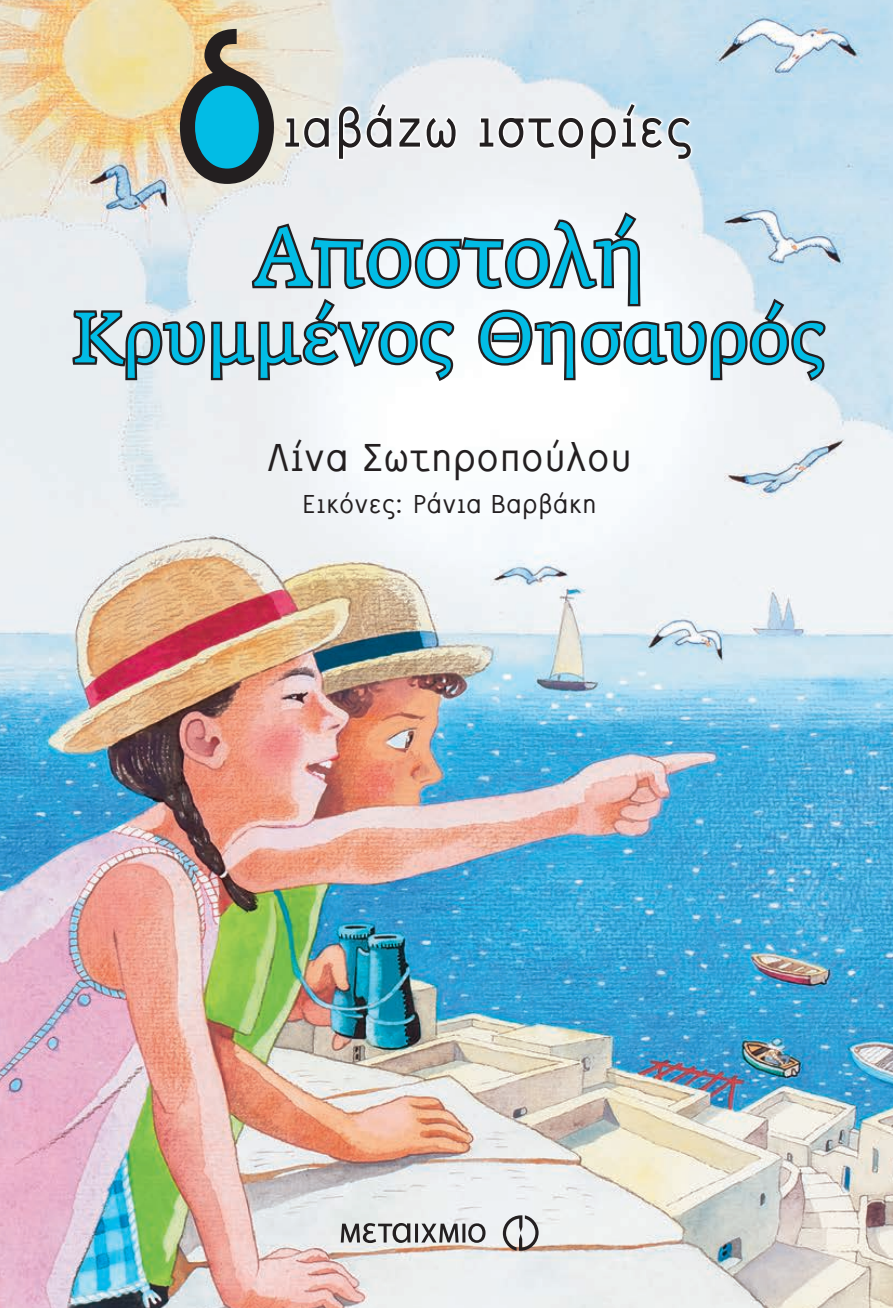
<style>
.page{position:relative;width:893px;height:1308px;background:#fff}
.page>*{position:absolute;margin:0;border:0;box-sizing:border-box;transform-origin:0 0}
.t1{font:700 219.15px "CF Sans";color:#231f20}
.t2{font:81.9px "Fedra Serif Greek A Book TF";color:#02bce5}
.t3{font:70.2px "Fedra Serif Greek A Book TF";letter-spacing:.01em;color:#02bce5}
.t4{font:700 57.15px "CF Sans";color:#231f20}
.t5{font:700 42.07px "CF Sans";color:#231f20}
.t6{font:700 28.12px "CF Sans";color:#231f20}
</style>
<div class="page">
<hr style="left:0;top:0;width:1px;height:1307px;background:#02bce5">
<img style="left:1px;top:0;width:892px;height:1307px">
<svg style="left:69px;top:209px;width:759px;height:175px"></svg>
<div style="left:188px;top:82px;width:82px;height:93px;background:#02bce5;border-radius:50%"></div>
<svg style="left:282px;top:100px;width:413px;height:62px;background:#e7ebeb"></svg>
<svg style="left:284px;top:116px;width:47px;height:33px"></svg>
<svg style="left:337px;top:102px;width:120px;height:59px"></svg>
<svg style="left:478px;top:102px;width:215px;height:59px"></svg>
<svg style="left:503px;top:1215px;width:36px;height:35px"></svg>
<svg style="left:341px;top:1223px;width:144px;height:20px;background:#9c9c9d"></svg>
<p class="t1" style="left:165px;top:-5px;width:120px">δ</p>
<p class="t4" style="left:281px;top:98px;width:412px">ιαβάζω ιστορίες</p>
<p class="t2" style="left:252px;top:212px;width:395px">Αποστολή</p>
<p class="t3" style="left:72px;top:299px;width:754px">Κρυμμένος Θησαυρός</p>
<p class="t5" style="left:267px;top:435px;width:366px">Λίνα Σωτηροπούλου</p>
<p class="t6" style="left:302px;top:489px;width:296px">Εικόνες: Ράνια Βαρβάκη</p>
</div>
